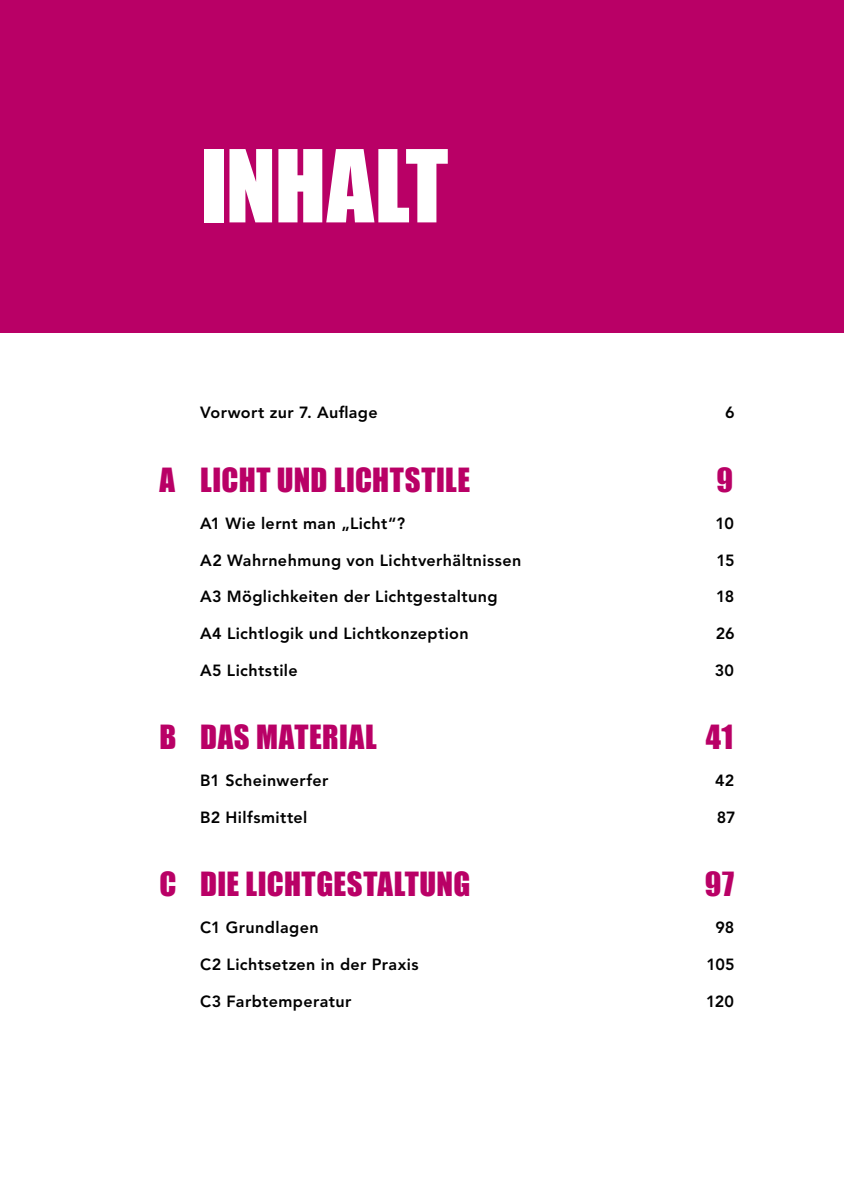
<style>
.page{position:relative;width:844px;height:1191px;background:#fff}
.page>*{position:absolute;margin:0;border:0;box-sizing:border-box;transform-origin:0 0}
.t1{font:92.75px "Impact";letter-spacing:-.015em;color:#fff}
.t2{font:30.62px "Impact";letter-spacing:.02em;color:#b90066}
.t3{font:800 16.1px "Avenir LT Pro";letter-spacing:.025em;color:#000}
</style>
<div class="page">
<div style="left:0;top:0;width:843px;height:333px;background:#b90066"></div>
<h1 class="t1" style="left:200px;top:114px;width:249px">INHALT</h1>
<p class="t3" style="left:200px;top:403px;width:179px">Vorwort zur 7. Auflage</p>
<p class="t3" style="left:725px;top:403px;width:11px">6</p>
<h2 class="t2" style="left:159px;top:456px;width:312px">A LICHT UND LICHTSTILE</h2>
<h2 class="t2" style="left:716px;top:456px;width:18px">9</h2>
<p class="t3" style="left:200px;top:513px;width:206px">A1 Wie lernt man „Licht“?</p>
<p class="t3" style="left:715px;top:513px;width:20px">10</p>
<p class="t3" style="left:200px;top:550px;width:322px">A2 Wahrnehmung von Lichtverhältnissen</p>
<p class="t3" style="left:716px;top:550px;width:20px">15</p>
<p class="t3" style="left:200px;top:587px;width:299px">A3 Möglichkeiten der Lichtgestaltung</p>
<p class="t3" style="left:716px;top:587px;width:20px">18</p>
<p class="t3" style="left:200px;top:624px;width:270px">A4 Lichtlogik und Lichtkonzeption</p>
<p class="t3" style="left:715px;top:624px;width:21px">26</p>
<p class="t3" style="left:200px;top:660px;width:99px">A5 Lichtstile</p>
<p class="t3" style="left:714px;top:660px;width:21px">30</p>
<h2 class="t2" style="left:159px;top:713px;width:219px">B DAS MATERIAL</h2>
<h2 class="t2" style="left:705px;top:713px;width:29px">41</h2>
<p class="t3" style="left:200px;top:771px;width:130px">B1 Scheinwerfer</p>
<p class="t3" style="left:715px;top:771px;width:21px">42</p>
<p class="t3" style="left:200px;top:807px;width:109px">B2 Hilfsmittel</p>
<p class="t3" style="left:716px;top:807px;width:21px">87</p>
<h2 class="t2" style="left:159px;top:860px;width:312px">C DIE LICHTGESTALTUNG</h2>
<h2 class="t2" style="left:704px;top:860px;width:31px">97</h2>
<p class="t3" style="left:200px;top:918px;width:120px">C1 Grundlagen</p>
<p class="t3" style="left:715px;top:918px;width:21px">98</p>
<p class="t3" style="left:200px;top:954px;width:220px">C2 Lichtsetzen in der Praxis</p>
<p class="t3" style="left:706px;top:954px;width:30px">105</p>
<p class="t3" style="left:200px;top:991px;width:153px">C3 Farbtemperatur</p>
<p class="t3" style="left:705px;top:991px;width:29px">120</p>
</div>
